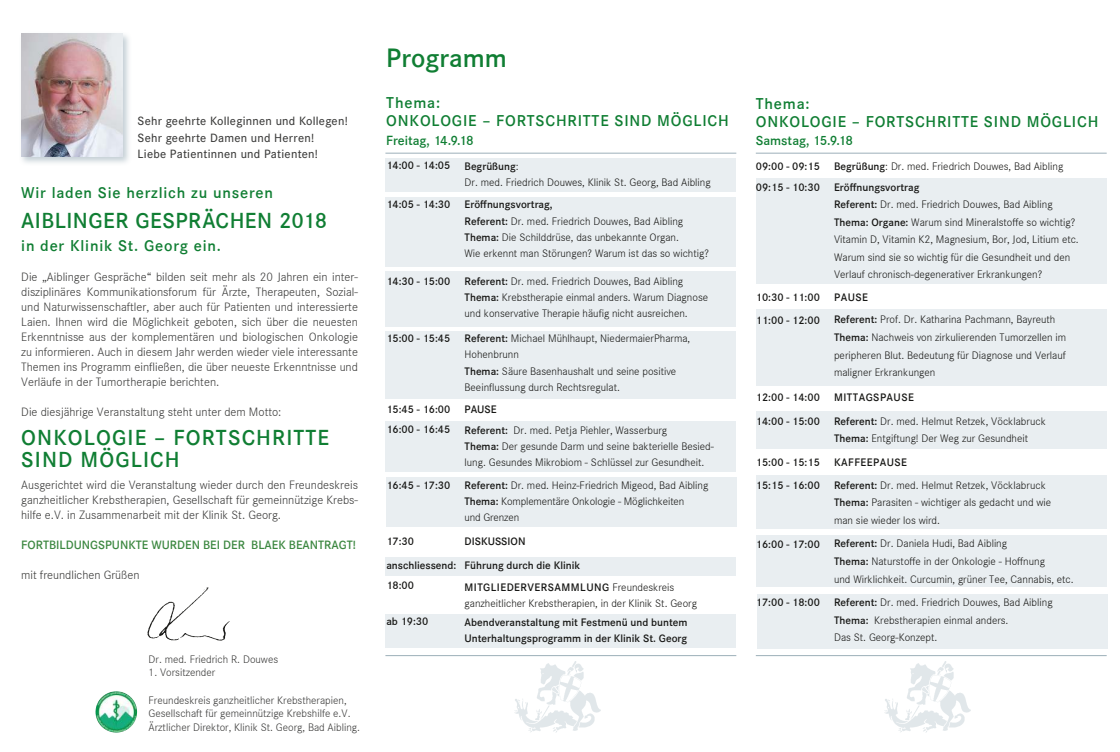
<style>
.page{position:relative;width:1120px;height:752px;background:#fff}
.page>*{position:absolute;margin:0;border:0;box-sizing:border-box;transform-origin:0 0}
.t1{font:600 27.5px "Corporate S";color:#107e33}
.t2{font:600 22.5px/22.5px "Corporate S";letter-spacing:.05em;color:#107e33}
.t3{font:600 22.5px "Corporate S";letter-spacing:.02em;color:#107e33}
.t4{font:600 16.25px/18px "Corporate S";letter-spacing:.05em;color:#107e33}
.t5{font:600 13.75px "Corporate S";letter-spacing:-.005em;color:#107e33}
.t6{font:300 12.5px/15px "Corporate S";color:#393938;text-align:justify}
.t7{font:500 12.5px/16.2px "Corporate S";letter-spacing:.02em;color:#393938}
.t8{font:600 12.5px "Corporate S";color:#3d8841}
.t9{font:300 11.25px/16.2px "Corporate S";color:#171715}
.t10{font:600 11.25px/23.8px "Corporate S";color:#171715}
.t11{font:300 11.25px/13.5px "Corporate S";color:#393938}
.s1{font-weight:600}
</style>
<div class="page">
<div style="left:756px;top:594px;width:351px;height:54px;background:#e9eef1"></div>
<div style="left:385px;top:614px;width:351px;height:34px;background:#e9eef1"></div>
<div style="left:385px;top:556px;width:351px;height:19px;background:#e9eef1"></div>
<div style="left:386px;top:477px;width:351px;height:49px;background:#e9eef1"></div>
<div style="left:385px;top:420px;width:351px;height:51px;background:#e9eef1"></div>
<div style="left:385px;top:331px;width:351px;height:68px;background:#e9eef1"></div>
<div style="left:385px;top:271px;width:351px;height:56px;background:#e9eef1"></div>
<div style="left:385px;top:197px;width:351px;height:69px;background:#e9eef1"></div>
<div style="left:385px;top:158px;width:351px;height:34px;background:#e9eef1"></div>
<hr style="left:385px;top:153px;width:351px;height:1px;background:#9cafb9">
<hr style="left:385px;top:655px;width:351px;height:1px;background:#9cafb9">
<div style="left:756px;top:535px;width:350px;height:51px;background:#e9eef1"></div>
<div style="left:756px;top:475px;width:350px;height:53px;background:#e9eef1"></div>
<div style="left:756px;top:410px;width:350px;height:38px;background:#e9eef1"></div>
<div style="left:756px;top:309px;width:350px;height:76px;background:#e9eef1"></div>
<div style="left:756px;top:178px;width:350px;height:105px;background:#e9eef1"></div>
<hr style="left:756px;top:153px;width:350px;height:1px;background:#9cafb9">
<hr style="left:756px;top:655px;width:350px;height:1px;background:#9cafb9">
<div style="left:19px;top:31px;width:113px;height:135px;background:#9cafb9;opacity:.6"></div>
<img style="left:21px;top:34px;width:101px;height:123px">
<img style="left:147px;top:587px;width:83px;height:54px">
<img style="left:95px;top:691px;width:20px;height:19px">
<img style="left:884px;top:661px;width:86px;height:70px">
<img style="left:514px;top:661px;width:86px;height:71px">
<h1 class="t1" style="left:386px;top:44px;width:122px">Programm</h1>
<h3 class="t4" style="left:386px;top:94px;width:344px">Thema:<br>ONKOLOGIE – FORTSCHRITTE SIND MÖGLICH</h3>
<h3 class="t4" style="left:756px;top:94px;width:55px">Thema:</h3>
<p class="t7" style="left:138px;top:114px;width:212px">Sehr geehrte Kolleginnen und Kollegen!</p>
<h3 class="t4" style="left:756px;top:112px;width:344px">ONKOLOGIE – FORTSCHRITTE SIND MÖGLICH</h3>
<p class="t7" style="left:138px;top:130px;width:182px">Sehr geehrte Damen und Herren!<br>Liebe Patientinnen und Patienten!</p>
<h3 class="t4" style="left:21px;top:184px;width:253px">Wir laden Sie herzlich zu unseren</h3>
<h2 class="t3" style="left:21px;top:209px;width:307px">AIBLINGER GESPRÄCHEN 2018</h2>
<h3 class="t4" style="left:21px;top:236px;width:201px">in der Klinik St. Georg ein.</h3>
<p class="t6" style="left:21px;top:269px;width:338px">Die „Aiblinger Gespräche“ bilden seit mehr als 20 Jahren ein inter&shy;disziplinäres Kommunikationsforum für Ärzte, Therapeuten, Sozial&shy;und Naturwissenschaftler, aber auch für Patienten und interessierte Laien. Ihnen wird die Möglichkeit geboten, sich über die neuesten Erkenntnisse aus der komplementären und biologischen Onkologie zu informieren. Auch in diesem Jahr werden wieder viele interessante Themen ins Programm einfließen, die über neueste Erkenntnisse und Verläufe in der Tumortherapie berichten.</p>
<p class="t6" style="left:21px;top:404px;width:262px">Die diesjährige Veranstaltung steht unter dem Motto:</p>
<h2 class="t2" style="left:21px;top:426px;width:309px">ONKOLOGIE – FORTSCHRITTE<br>SIND MÖGLICH</h2>
<p class="t6" style="left:21px;top:477px;width:338px">Ausgerichtet wird die Veranstaltung wieder durch den Freundeskreis ganzheitlicher Krebstherapien, Gesellschaft für gemeinnützige Krebs&shy;hilfe e.V. in Zusammenarbeit mit der Klinik St. Georg.</p>
<p class="t8" style="left:21px;top:537px;width:336px">FORTBILDUNGSPUNKTE WURDEN BEI DER BLAEK BEANTRAGT!</p>
<p class="t6" style="left:21px;top:566px;width:120px">mit freundlichen Grüßen</p>
<p class="t5" style="left:756px;top:133px;width:99px">Samstag, 15.9.18</p>
<p class="t9" style="left:834px;top:155px;width:231px;line-height:21.2px"><span class="s1">Begrüßung</span>: Dr. med. Friedrich Douwes, Bad Aibling<br><span class="s1">Eröffnungsvortrag</span></p>
<p class="t9" style="left:834px;top:196px;width:246px;line-height:17.5px"><span class="s1">Referent:</span> Dr. med. Friedrich Douwes, Bad Aibling <span class="s1">Thema: Organe:</span> Warum sind Mineralstoffe so wichtig?<br>Vitamin D, Vitamin K2, Magnesium, Bor, Jod, Litium etc.<br>Warum sind sie so wichtig für die Gesundheit und den Verlauf chronisch-degenerativer Erkrankungen?</p>
<p class="t9" style="left:834px;top:286px;width:223px;line-height:22.5px"><span class="s1">PAUSE<br>Referent:</span> Prof. Dr. Katharina Pachmann, Bayreuth</p>
<p class="t9" style="left:834px;top:328px;width:234px;line-height:17.5px;text-align:justify"><span class="s1">Thema:</span> Nachweis von zirkulierenden Tumorzellen im peripheren Blut. Bedeutung für Diagnose und Verlauf maligner Erkrankungen</p>
<p class="t9" style="left:834px;top:385px;width:213px;line-height:23.8px"><span class="s1">MITTAGSPAUSE<br>Referent:</span> Dr. med. Helmut Retzek, Vöcklabruck</p>
<p class="t9" style="left:834px;top:426px;width:195px;line-height:23.8px"><span class="s1">Thema:</span> Entgiftung! Der Weg zur Gesundheit<br><span class="s1">KAFFEEPAUSE</span></p>
<p class="t9" style="left:834px;top:476px;width:219px;line-height:17.5px"><span class="s1">Referent:</span> Dr. med. Helmut Retzek, Vöcklabruck<br><span class="s1">Thema:</span> Parasiten - wichtiger als gedacht und wie man sie wieder los wird.</p>
<p class="t9" style="left:834px;top:535px;width:241px;line-height:17.5px"><span class="s1">Referent:</span> Dr. Daniela Hudi, Bad Aibling<br><span class="s1">Thema:</span> Naturstoffe in der Onkologie - Hoffnung<br>und Wirklichkeit. Curcumin, grüner Tee, Cannabis, etc.</p>
<p class="t9" style="left:834px;top:593px;width:220px;line-height:17.5px"><span class="s1">Referent:</span> Dr. med. Friedrich Douwes, Bad Aibling<br><span class="s1">Thema:</span> Krebstherapien einmal anders.<br>Das St. Georg-Konzept.</p>
<p class="t5" style="left:386px;top:133px;width:89px">Freitag, 14.9.18</p>
<p class="t9" style="left:464px;top:158px;width:248px"><span class="s1">Begrüßung</span>:<br>Dr. med. Friedrich Douwes, Klinik St. Georg, Bad Aibling</p>
<p class="t9" style="left:464px;top:196px;width:246px"><span class="s1">Eröffnungsvortrag,<br>Referent:</span> Dr. med. Friedrich Douwes, Bad Aibling <span class="s1">Thema:</span> Die Schilddrüse, das unbekannte Organ.<br>Wie erkennt man Störungen? Warum ist das so wichtig?</p>
<p class="t9" style="left:464px;top:273px;width:245px"><span class="s1">Referent:</span> Dr. med. Friedrich Douwes, Bad Aibling<br><span class="s1">Thema:</span> Krebstherapie einmal anders. Warum Diagnose und konservative Therapie häufig nicht ausreichen.</p>
<p class="t9" style="left:464px;top:330px;width:227px"><span class="s1">Referent:</span> Michael Mühlhaupt, NiedermaierPharma, Hohenbrunn<br><span class="s1">Thema:</span> Säure Basenhaushalt und seine positive Beeinflussung durch Rechtsregulat.</p>
<p class="t9" style="left:464px;top:399px;width:204px;line-height:20px"><span class="s1">PAUSE<br>Referent:</span> Dr. med. Petja Piehler, Wasserburg</p>
<p class="t9" style="left:464px;top:438px;width:251px"><span class="s1">Thema:</span> Der gesunde Darm und seine bakterielle Besied&shy;lung. Gesundes Mikrobiom - Schlüssel zur Gesundheit.</p>
<p class="t9" style="left:464px;top:476px;width:245px"><span class="s1">Referent:</span> Dr. med. Heinz-Friedrich Migeod, Bad Aibling<br><span class="s1">Thema:</span> Komplementäre Onkologie - Möglichkeiten<br>und Grenzen</p>
<p class="t10" style="left:464px;top:529px;width:117px">DISKUSSION<br>Führung durch die Klinik</p>
<p class="t9" style="left:464px;top:579px;width:234px"><span class="s1">MITGLIEDERVERSAMMLUNG</span> Freundeskreis ganzheitlicher Krebstherapien, in der Klinik St. Georg</p>
<p class="t10" style="left:464px;top:614px;width:224px;line-height:16.2px">Abendveranstaltung mit Festmenü und buntem<br>Unterhaltungsprogramm in der Klinik St. Georg</p>
<p class="t10" style="left:386px;top:154px;width:66px">14:00 - 14:05</p>
<p class="t10" style="left:386px;top:192px;width:66px">14:05 - 14:30</p>
<p class="t10" style="left:756px;top:155px;width:66px;line-height:21.2px">09:00 - 09:15<br>09:15 - 10:30</p>
<p class="t10" style="left:386px;top:269px;width:66px">14:30 - 15:00</p>
<p class="t10" style="left:756px;top:286px;width:66px;line-height:22.5px">10:30 - 11:00<br>11:00 - 12:00</p>
<p class="t10" style="left:386px;top:326px;width:66px">15:00 - 15:45</p>
<p class="t10" style="left:756px;top:385px;width:66px">12:00 - 14:00<br>14:00 - 15:00</p>
<p class="t10" style="left:756px;top:451px;width:66px;line-height:22.5px">15:00 - 15:15<br>15:15 - 16:00</p>
<p class="t10" style="left:386px;top:399px;width:66px;line-height:20px">15:45 - 16:00<br>16:00 - 16:45</p>
<p class="t10" style="left:386px;top:472px;width:66px">16:45 - 17:30</p>
<p class="t10" style="left:386px;top:529px;width:71px">17:30 anschliessend:</p>
<p class="t10" style="left:386px;top:572px;width:29px">18:00</p>
<p class="t10" style="left:386px;top:609px;width:44px">ab 19:30</p>
<p class="t10" style="left:756px;top:531px;width:66px">16:00 - 17:00</p>
<p class="t10" style="left:756px;top:590px;width:66px">17:00 - 18:00</p>
<p class="t11" style="left:149px;top:652px;width:131px">Dr. med. Friedrich R. Douwes</p>
<p class="t11" style="left:149px;top:665px;width:68px">1. Vorsitzender</p>
<p class="t11" style="left:149px;top:693px;width:213px">Freundeskreis ganzheitlicher Krebstherapien,<br>Gesellschaft für gemeinnützige Krebshilfe e.V.<br>Ärztlicher Direktor, Klinik St. Georg, Bad Aibling.</p>
</div>
